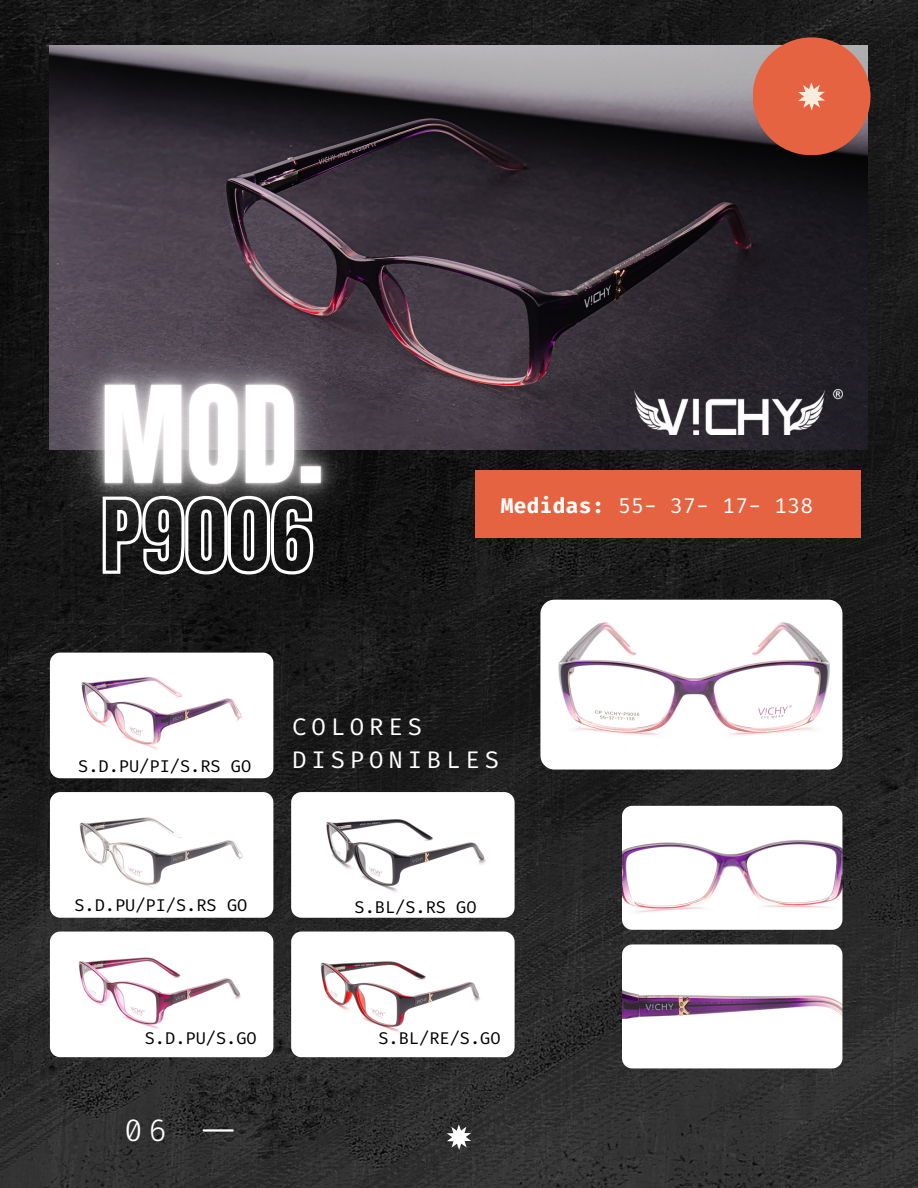
<style>
.page{position:relative;width:918px;height:1188px;background:#fff}
.page>*{position:absolute;margin:0;border:0;box-sizing:border-box;transform-origin:0 0}
.t1{font:300 31.05px "Fira Code";color:#fff}
.t2{font:24px "Fira Code";letter-spacing:.205em;color:#fff}
.t3{font:21.3px "Fira Code";letter-spacing:.015em;color:#fff}
.t4{font:16.95px "Fira Code";color:#000}
.s1{font-weight:700}
</style>
<div class="page">
<img style="left:0;top:0;width:918px;height:1188px">
<img style="left:50px;top:45px;width:818px;height:404px">
<hr style="left:204px;top:1129px;width:29px;height:3px;background:#fff">
<div style="left:475px;top:470px;width:386px;height:68px;background:#e66341"></div>
<img style="left:0;top:247px;width:429px;height:380px">
<div style="left:753px;top:37px;width:118px;height:118px;background:#e66341;border-radius:50%"></div>
<svg style="left:798px;top:82px;width:27px;height:28px"></svg>
<svg style="left:447px;top:1124px;width:24px;height:26px"></svg>
<img style="left:635px;top:389px;width:208px;height:45px">
<img style="left:50px;top:653px;width:223px;height:125px;border-radius:10px">
<img style="left:540px;top:600px;width:302px;height:170px;border-radius:14px">
<img style="left:622px;top:806px;width:220px;height:124px;border-radius:10px">
<img style="left:622px;top:944px;width:220px;height:124px;border-radius:10px">
<img style="left:50px;top:792px;width:223px;height:126px;border-radius:10px">
<img style="left:50px;top:932px;width:223px;height:125px;border-radius:10px">
<img style="left:291px;top:792px;width:224px;height:126px;border-radius:10px">
<img style="left:291px;top:932px;width:224px;height:125px;border-radius:10px">
<svg style="left:101px;top:494px;width:214px;height:82px"></svg>
<p class="t3" style="left:501px;top:492px;width:314px"><span class="s1">Medidas:</span> 55- 37- 17- 138</p>
<p class="t4" style="left:78px;top:756px;width:175px">S.D.PU/PI/S.RS GO</p>
<p class="t2" style="left:292px;top:711px;width:131px">COLORES</p>
<p class="t2" style="left:292px;top:744px;width:208px">DISPONIBLES</p>
<p class="t4" style="left:74px;top:895px;width:175px">S.D.PU/PI/S.RS GO</p>
<p class="t4" style="left:145px;top:1028px;width:113px">S.D.PU/S.GO</p>
<p class="t1" style="left:124px;top:1110px;width:45px">06</p>
<p class="t4" style="left:355px;top:896px;width:124px">S.BL/S.RS GO</p>
<p class="t4" style="left:378px;top:1028px;width:124px">S.BL/RE/S.GO</p>
</div>
